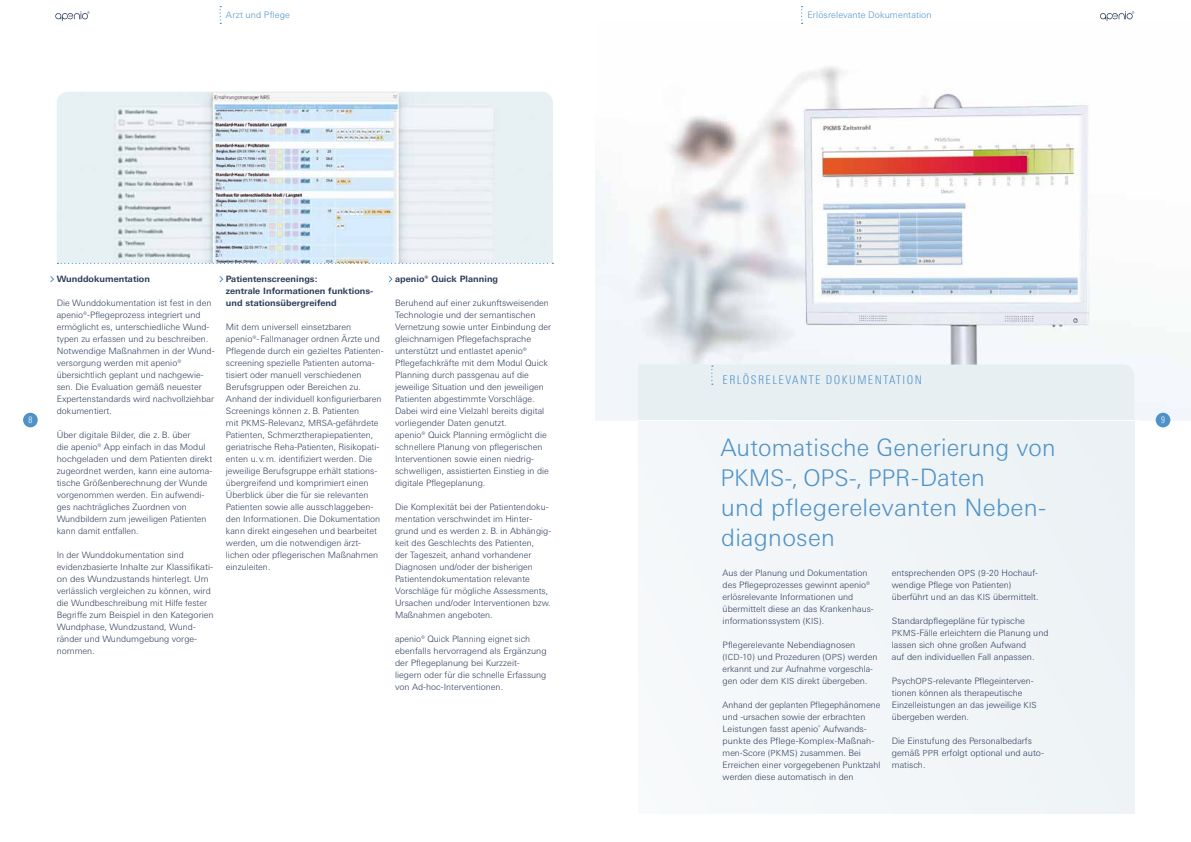
<style>
.page{position:relative;width:1191px;height:842px;background:#fff}
.page>*{position:absolute;margin:0;border:0;box-sizing:border-box;transform-origin:0 0}
.t1{font:300 24px/30px "Linotype Univers Basic";letter-spacing:.01em;color:#4e92c8}
.t2{font:300 23px "Linotype Univers Basic";letter-spacing:-.01em;color:#4e92c8}
.t3{font:300 12px "Linotype Univers 320 Cn";letter-spacing:.12em;color:#4e92c8}
.t4{font:300 9px "Linotype Univers Basic";letter-spacing:.01em;color:#4e92c8}
.t5{font:300 9px "Linotype Univers 320 Cn";color:#fff}
.t6{font:300 8.8px/12px "Linotype Univers Basic";color:#2d3d5b}
.t7{font:700 8.8px/12px "Linotype Univers 630";letter-spacing:.005em;color:#2d3d5b}
.s1{font-size:8.5px}
.s2{font-size:24px}
.s3{font-size:8.4px}
</style>
<div class="page">
<img style="left:595px;top:22px;width:596px;height:398px">
<img style="left:57px;top:92px;width:496px;height:171px">
<div style="left:23px;top:413px;width:15px;height:14px;background:#4e92c8;border-radius:50%"></div>
<div style="left:1155px;top:413px;width:15px;height:14px;background:#4e92c8;border-radius:50%"></div>
<svg style="left:1100px;top:11px;width:34px;height:10px"></svg>
<svg style="left:55px;top:11px;width:35px;height:10px"></svg>
<svg style="left:50px;top:276px;width:4px;height:7px"></svg>
<svg style="left:219px;top:276px;width:4px;height:7px"></svg>
<svg style="left:388px;top:276px;width:5px;height:7px"></svg>
<div style="left:638px;top:420px;width:496px;height:394px;background:#f1f5f8"></div>
<div style="left:638px;top:364px;width:496px;height:56px;background:#e8eff3"></div>
<hr style="left:638px;top:420px;width:503px;height:1px;background:#fff">
<svg style="left:57px;top:263px;width:496px;height:1px"></svg>
<p class="t4" style="left:226px;top:9px;width:66px">Arzt und Pflege</p>
<p class="t4" style="left:807px;top:9px;width:126px">Erlösrelevante Dokumentation</p>
<p class="t7" style="left:395px;top:273px;width:105px">apenio® Quick Planning</p>
<p class="t6" style="left:395px;top:297px;width:158px">Beruhend auf einer zukunftsweisenden Technologie und der semantischen Vernetzung sowie unter Einbindung der gleichnamigen Pflegefachsprache unterstützt und entlastet apenio® Pflegefachkräfte mit dem Modul Quick Planning durch passgenau auf die jeweilige Situation und den jeweiligen Patienten abgestimmte Vorschläge.<br>Dabei wird eine Vielzahl bereits digital vorliegender Daten genutzt.<br>apenio® Quick Planning ermöglicht die schnellere Planung von pflegerischen Interventionen sowie einen niedrig&shy;schwelligen, assistierten Einstieg in die digitale Pflegeplanung.</p>
<p class="t6" style="left:395px;top:501px;width:158px">Die Komplexität bei der Patientendoku&shy;mentation verschwindet im Hinter&shy;grund und es werden z. B. in Abhängig&shy;keit des Geschlechts des Patienten,<br>der Tageszeit, anhand vorhandener Diagnosen und/oder der bisherigen Patientendokumentation relevante Vorschläge für mögliche Assessments, Ursachen und/oder Interventionen bzw.<br>Maßnahmen angeboten.</p>
<p class="t6" style="left:395px;top:633px;width:153px">apenio® Quick Planning eignet sich ebenfalls hervorragend als Ergänzung der Pflegeplanung bei Kurzzeit&shy;liegern oder für die schnelle Erfassung von Ad-hoc-Interventionen.</p>
<p class="t7" style="left:226px;top:273px;width:149px">Patientenscreenings:<br>zentrale Informationen funktions&shy;und stationsübergreifend</p>
<p class="t6" style="left:226px;top:321px;width:159px">Mit dem universell einsetzbaren apenio®-Fallmanager ordnen Ärzte und Pflegende durch ein gezieltes Patienten&shy;screening spezielle Patienten automa&shy;tisiert oder manuell verschiedenen Berufsgruppen oder Bereichen zu.<br>Anhand der individuell konfigurierbaren Screenings können z. B. Patienten<br>mit <span class="s1">PKMS</span>-Relevanz, <span class="s1">MRSA</span>-gefährdete Patienten, Schmerztherapiepatienten, geriatrische Reha-Patienten, Risikopati&shy;enten u.v. m. identifiziert werden. Die jeweilige Berufsgruppe erhält stations&shy;übergreifend und komprimiert einen Überblick über die für sie relevanten Patienten sowie alle ausschlaggeben&shy;den Informationen. Die Dokumentation kann direkt eingesehen und bearbeitet werden, um die notwendigen ärzt&shy;lichen oder pflegerischen Maßnahmen einzuleiten.</p>
<p class="t7" style="left:57px;top:273px;width:95px">Wunddokumentation</p>
<p class="t6" style="left:57px;top:297px;width:159px">Die Wunddokumentation ist fest in den apenio®-Pflegeprozess integriert und ermöglicht es, unterschiedliche Wund&shy;typen zu erfassen und zu beschreiben.<br>Notwendige Maßnahmen in der Wund&shy;versorgung werden mit apenio® übersichtlich geplant und nachgewie&shy;sen. Die Evaluation gemäß neuester Expertenstandards wird nachvollziehbar dokumentiert.</p>
<p class="t6" style="left:57px;top:429px;width:157px">Über digitale Bilder, die z. B. über<br>die apenio® App einfach in das Modul hochgeladen und dem Patienten direkt zugeordnet werden, kann eine automa&shy;tische Größenberechnung der Wunde vorgenommen werden. Ein aufwendi&shy;ges nachträgliches Zuordnen von Wundbildern zum jeweiligen Patienten kann damit entfallen.</p>
<p class="t6" style="left:57px;top:549px;width:159px">In der Wunddokumentation sind evidenzbasierte Inhalte zur Klassifikati&shy;on des Wundzustands hinterlegt. Um verlässlich vergleichen zu können, wird die Wundbeschreibung mit Hilfe fester Begriffe zum Beispiel in den Kategorien Wundphase, Wundzustand, Wund&shy;ränder und Wundumgebung vorge&shy;nommen.</p>
<h3 class="t3" style="left:722px;top:373px;width:201px">ERLÖSRELEVANTE DOKUMENTATION</h3>
<p class="t5" style="left:28px;top:414px;width:5px">8</p>
<p class="t5" style="left:1161px;top:415px;width:5px">9</p>
<h1 class="t1" style="left:720px;top:432px;width:336px">Automatische Generierung von</h1>
<h2 class="t2" style="left:720px;top:464px;width:266px">PKMS-, OPS-, PPR<span class="s2">-Daten</span></h2>
<h1 class="t1" style="left:721px;top:492px;width:325px">und pflegerelevanten Neben&shy;diagnosen</h1>
<p class="t6" style="left:891px;top:567px;width:148px">entsprechenden <span class="s3">OPS (9-20</span> Hochauf&shy;wendige Pflege von Patienten) überführt und an das <span class="s3">KIS</span> übermittelt.</p>
<p class="t6" style="left:891px;top:615px;width:158px">Standardpflegepläne für typische <span class="s3">PKMS</span>-Fälle erleichtern die Planung und lassen sich ohne großen Aufwand<br>auf den individuellen Fall anpassen.</p>
<p class="t6" style="left:891px;top:675px;width:146px">Psych<span class="s3">OPS</span>-relevante Pflegeinterven&shy;tionen können als therapeutische<br>Einzelleistungen an das jeweilige <span class="s3">KIS </span>übergeben werden.</p>
<p class="t6" style="left:891px;top:735px;width:154px">Die Einstufung des Personalbedarfs gemäß <span class="s3">PPR</span> erfolgt optional und auto&shy;matisch.</p>
<p class="t6" style="left:722px;top:567px;width:152px">Aus der Planung und Dokumentation des Pflegeprozesses gewinnt apenio® erlösrelevante Informationen und übermittelt diese an das Krankenhaus&shy;informationssystem (<span class="s3">KIS</span>).</p>
<p class="t6" style="left:722px;top:639px;width:156px">Pflegerelevante Nebendiagnosen (<span class="s3">ICD-10</span>) und Prozeduren (<span class="s3">OPS</span>) werden erkannt und zur Aufnahme vorgeschla&shy;gen oder dem <span class="s3">KIS</span> direkt übergeben.</p>
<p class="t6" style="left:722px;top:699px;width:159px">Anhand der geplanten Pflegephänomene und -ursachen sowie der erbrachten Leistungen fasst apenio<sup>®</sup> Aufwands&shy;punkte des Pflege-Komplex-Maßnah&shy;men-Score (<span class="s3">PKMS</span>) zusammen. Bei Erreichen einer vorgegebenen Punktzahl werden diese automatisch in den</p>
</div>
